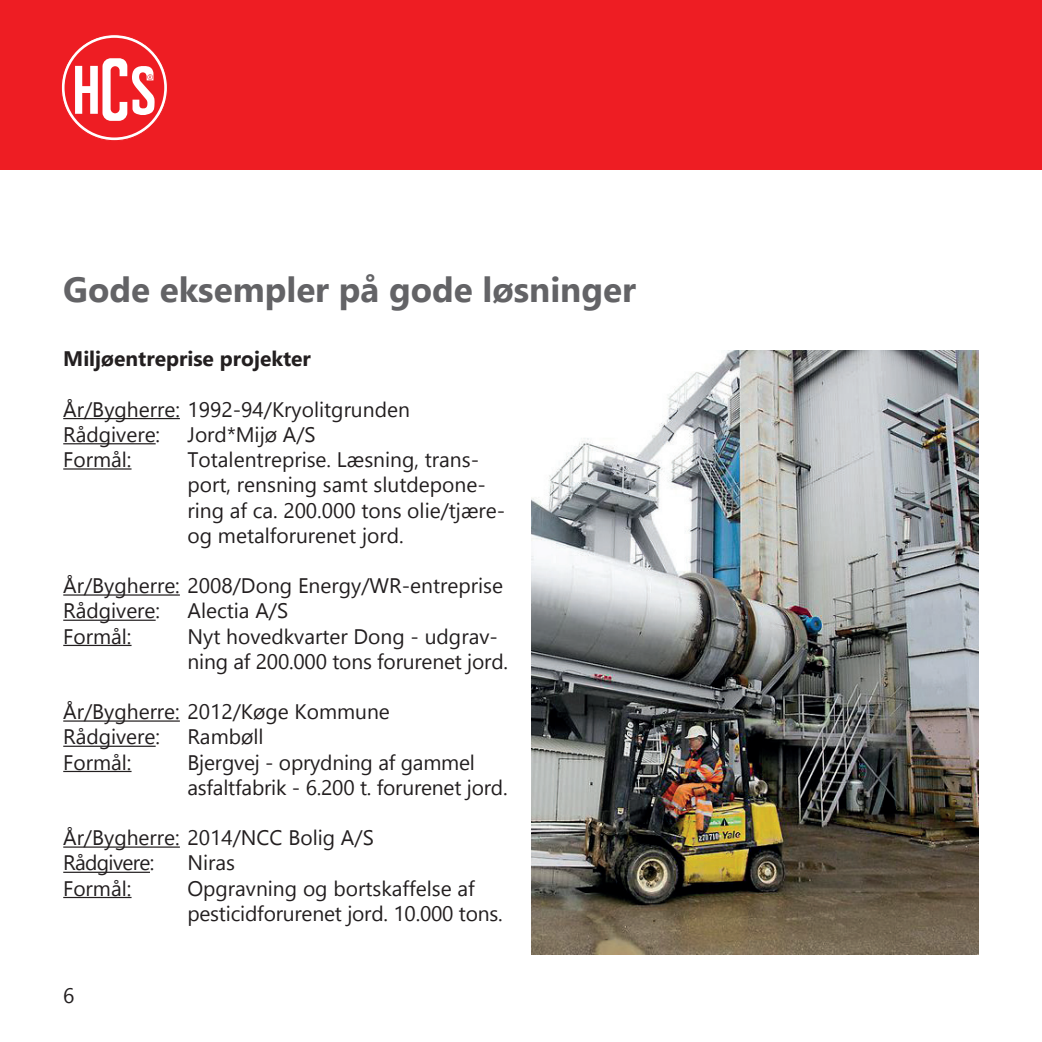
<style>
.page{position:relative;width:1042px;height:1042px;background:#fff}
.page>*{position:absolute;margin:0;border:0;box-sizing:border-box;transform-origin:0 0}
.t1{font:700 35px "Gadugi";color:#636366}
.t2{font:21px/25.2px "Gadugi";color:#231f20}
.t3{font:700 21px "Gadugi";color:#231f20}
</style>
<div class="page">
<div style="left:0;top:0;width:1042px;height:170px;background:#ee1d23"></div>
<svg style="left:61px;top:35px;width:106px;height:106px"></svg>
<hr style="left:63px;top:418px;width:117px;height:1px;background:#231f20">
<hr style="left:63px;top:443px;width:93px;height:1px;background:#231f20">
<hr style="left:63px;top:468px;width:69px;height:1px;background:#231f20">
<hr style="left:63px;top:594px;width:117px;height:1px;background:#231f20">
<hr style="left:63px;top:619px;width:93px;height:2px;background:#231f20">
<hr style="left:63px;top:645px;width:69px;height:1px;background:#231f20">
<hr style="left:63px;top:720px;width:117px;height:1px;background:#231f20">
<hr style="left:63px;top:745px;width:93px;height:2px;background:#231f20">
<hr style="left:63px;top:771px;width:69px;height:1px;background:#231f20">
<hr style="left:63px;top:846px;width:117px;height:1px;background:#231f20">
<hr style="left:63px;top:871px;width:87px;height:2px;background:#231f20">
<hr style="left:63px;top:897px;width:69px;height:1px;background:#231f20">
<img style="left:531px;top:350px;width:447px;height:604px">
<h1 class="t1" style="left:63px;top:269px;width:574px">Gode eksempler på gode løsninger</h1>
<p class="t3" style="left:63px;top:346px;width:249px">Miljøentreprise projekter</p>
<p class="t2" style="left:63px;top:397px;width:348px">År/Bygherre: 1992-94/Kryolitgrunden<br>Rådgivere:</p>
<p class="t2" style="left:187px;top:422px;width:130px">Jord*Mijø A/S</p>
<p class="t2" style="left:63px;top:447px;width:70px">Formål:</p>
<p class="t2" style="left:187px;top:447px;width:319px">Totalentreprise. Læsning, trans&shy;port, rensning samt slutdepone&shy;ring af ca. 200.000 tons olie/tjære&shy;og metalforurenet jord.</p>
<p class="t2" style="left:63px;top:573px;width:441px">År/Bygherre: 2008/Dong Energy/WR-entreprise<br>Rådgivere:</p>
<p class="t2" style="left:187px;top:598px;width:102px">Alectia A/S</p>
<p class="t2" style="left:63px;top:623px;width:70px">Formål:</p>
<p class="t2" style="left:187px;top:623px;width:322px">Nyt hovedkvarter Dong - udgrav&shy;ning af 200.000 tons forurenet jord.</p>
<p class="t2" style="left:63px;top:699px;width:328px">År/Bygherre: 2012/Køge Kommune<br>Rådgivere:</p>
<p class="t2" style="left:187px;top:724px;width:78px">Rambøll</p>
<p class="t2" style="left:63px;top:749px;width:70px">Formål:</p>
<p class="t2" style="left:187px;top:749px;width:322px">Bjergvej - oprydning af gammel asfaltfabrik - 6.200 t. forurenet jord.</p>
<p class="t2" style="left:63px;top:825px;width:312px">År/Bygherre: 2014/NCC Bolig A/S<br>Rådgivere:</p>
<p class="t2" style="left:187px;top:850px;width:49px">Niras</p>
<p class="t2" style="left:63px;top:875px;width:70px">Formål:</p>
<p class="t2" style="left:187px;top:875px;width:317px">Opgravning og bortskaffelse af pesticidforurenet jord. 10.000 tons.</p>
<p class="t2" style="left:63px;top:982px;width:13px">6</p>
</div>
